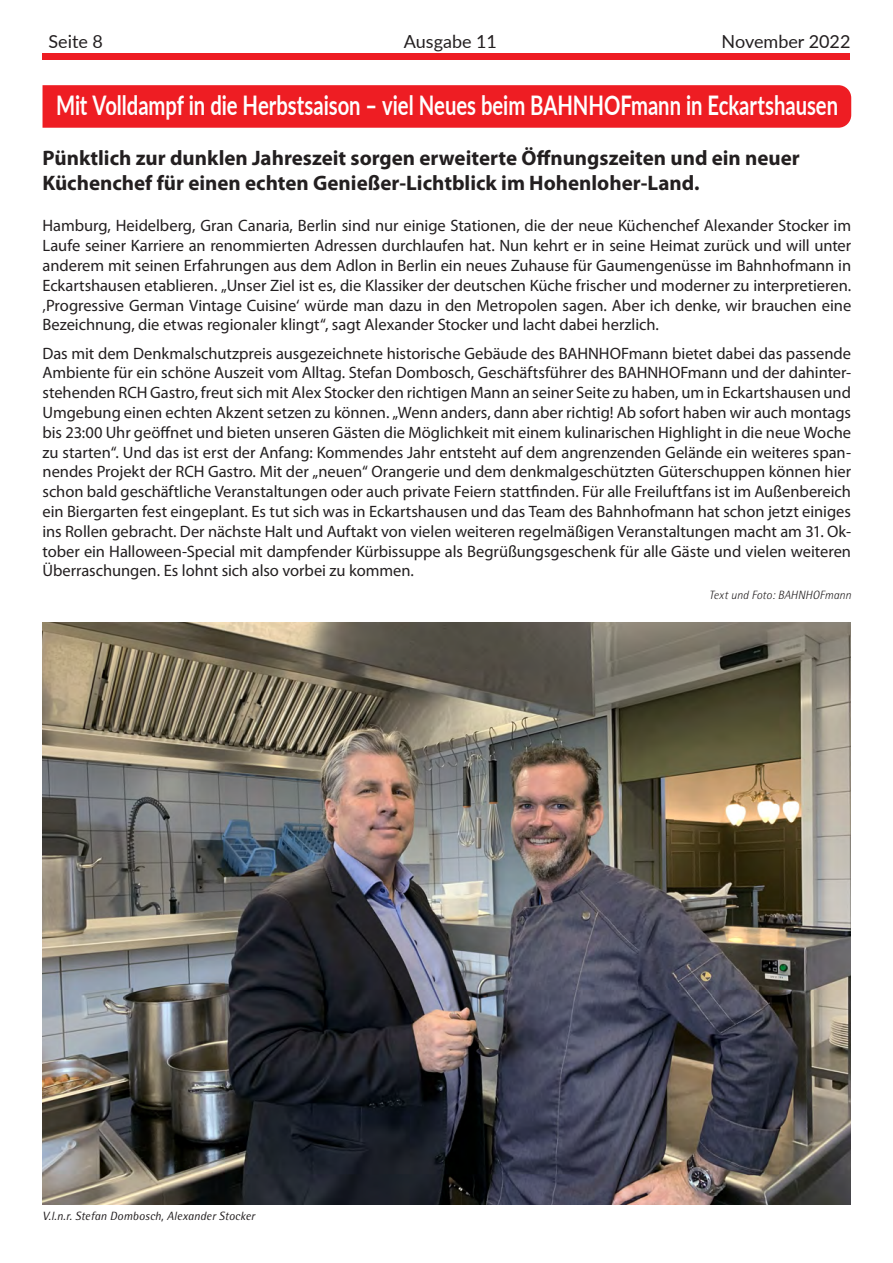
<style>
.page{position:relative;width:893px;height:1263px;background:#fff}
.page>*{position:absolute;margin:0;border:0;box-sizing:border-box;transform-origin:0 0}
.t1{font:700 27px "Lato";color:#fff;scale:.75 1}
.t2{font:700 21px/25.2px "Myriad Pro";color:#231f20}
.t3{font:18px "Lato";color:#231f20}
.t4{font:16.5px/19.8px "Myriad Pro";letter-spacing:-.005em;color:#231f20;text-align:justify}
.t5{font:italic 12px "Rotis Semi Sans";letter-spacing:.005em;color:#231f20}
.t6{font:italic 300 12px "Rotis Semi Sans";letter-spacing:.01em;color:#231f20}
</style>
<div class="page">
<div style="left:43px;top:54px;width:807px;height:6px;background:#ee1d23"></div>
<div style="left:43px;top:85px;width:808px;height:43px;background:#ee1d23"></div>
<img style="left:43px;top:623px;width:807px;height:581px">
<p class="t3" style="left:48px;top:29px;width:56px">Seite 8</p>
<p class="t3" style="left:404px;top:29px;width:95px">Ausgabe 11</p>
<p class="t3" style="left:722px;top:29px;width:130px">November 2022</p>
<h1 class="t1" style="left:56px;top:85px;width:1044px">Mit Volldampf in die Herbstsaison – viel Neues beim BAHNHOFmann in Eckartshausen</h1>
<p class="t2" style="left:43px;top:144px;width:759px">Pünktlich zur dunklen Jahreszeit sorgen erweiterte Öffnungszeiten und ein neuer<br>Küchenchef für einen echten Genießer-Lichtblick im Hohenloher-Land.</p>
<p class="t4" style="left:43px;top:216px;width:810px">Hamburg, Heidelberg, Gran Canaria, Berlin sind nur einige Stationen, die der neue Küchenchef Alexander Stocker im Laufe seiner Karriere an renommierten Adressen durchlaufen hat. Nun kehrt er in seine Heimat zurück und will unter anderem mit seinen Erfahrungen aus dem Adlon in Berlin ein neues Zuhause für Gaumengenüsse im Bahnhofmann in Eckartshausen etablieren. „Unser Ziel ist es, die Klassiker der deutschen Küche frischer und moderner zu interpretieren. ‚Progressive German Vintage Cuisine‘ würde man dazu in den Metropolen sagen. Aber ich denke, wir brauchen eine Bezeichnung, die etwas regionaler klingt“, sagt Alexander Stocker und lacht dabei herzlich.</p>
<p class="t4" style="left:43px;top:343px;width:810px">Das mit dem Denkmalschutzpreis ausgezeichnete historische Gebäude des BAHNHOFmann bietet dabei das passende Ambiente für ein schöne Auszeit vom Alltag. Stefan Dombosch, Geschäftsführer des BAHNHOFmann und der dahinter&shy;stehenden RCH Gastro, freut sich mit Alex Stocker den richtigen Mann an seiner Seite zu haben, um in Eckartshausen und Umgebung einen echten Akzent setzen zu können. „Wenn anders, dann aber richtig! Ab sofort haben wir auch montags bis 23:00 Uhr geöffnet und bieten unseren Gästen die Möglichkeit mit einem kulinarischen Highlight in die neue Woche zu starten“. Und das ist erst der Anfang: Kommendes Jahr entsteht auf dem angrenzenden Gelände ein weiteres span&shy;nendes Projekt der RCH Gastro. Mit der „neuen“ Orangerie und dem denkmalgeschützten Güterschuppen können hier schon bald geschäftliche Veranstaltungen oder auch private Feiern stattfinden. Für alle Freiluftfans ist im Außenbereich ein Biergarten fest eingeplant. Es tut sich was in Eckartshausen und das Team des Bahnhofmann hat schon jetzt einiges ins Rollen gebracht. Der nächste Halt und Auftakt von vielen weiteren regelmäßigen Veranstaltungen macht am 31. Ok&shy;tober ein Halloween-Special mit dampfender Kürbissuppe als Begrüßungsgeschenk für alle Gäste und vielen weiteren Überraschungen. Es lohnt sich also vorbei zu kommen.</p>
<p class="t6" style="left:709px;top:588px;width:144px">Text und Foto: BAHNHOFmann</p>
<p class="t5" style="left:43px;top:1208px;width:214px">V.l.n.r. Stefan Dombosch, Alexander Stocker</p>
</div>
